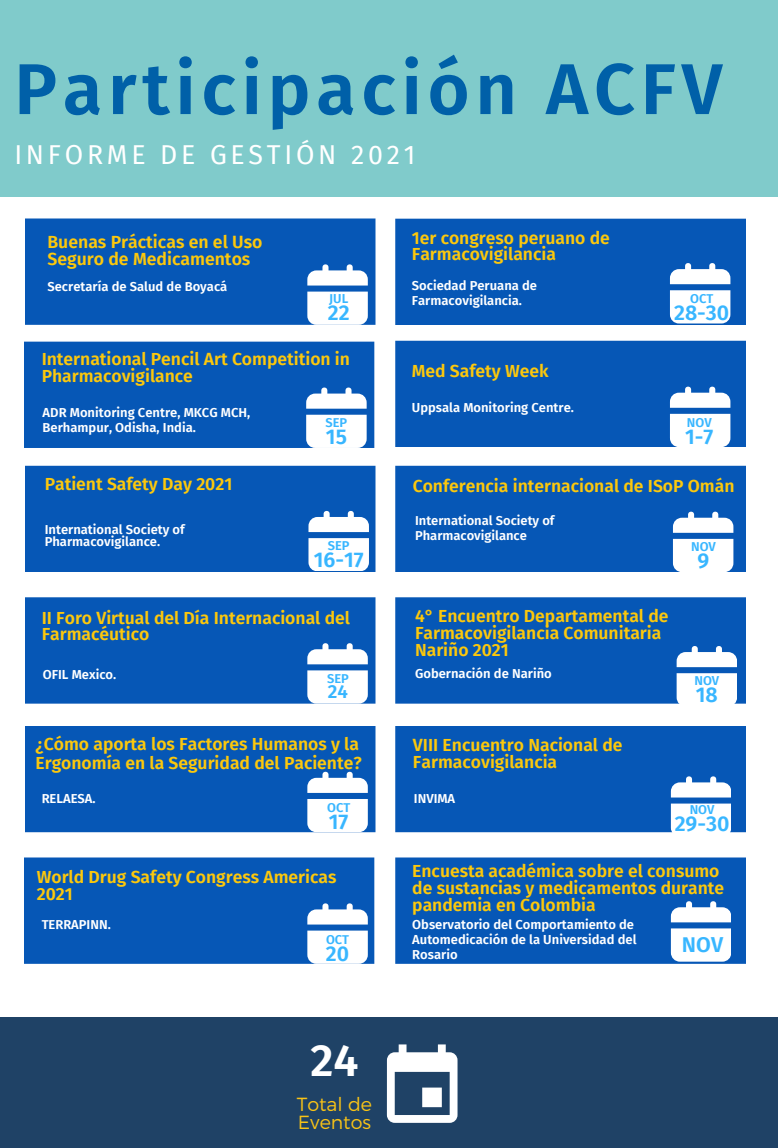
<style>
.page{position:relative;width:778px;height:1148px;background:#fff}
.page>*{position:absolute;margin:0;border:0;box-sizing:border-box;transform-origin:0 0}
.t1{font:600 71.88px "Fira Sans";letter-spacing:.08em;color:#0060a8}
.t2{font:600 45px "Fira Sans";color:#fff}
.t3{font:26.62px "Fira Sans";letter-spacing:.14em;color:#fff}
.t4{font:600 21.38px "Fira Sans";color:#38b6ff}
.t5{font:600 21.25px "Fira Sans";color:#38b6ff}
.t6{font:300 19px/17.8px "Montserrat";color:#f9c316}
.t7{font:600 18.75px "Fira Sans";color:#38b6ff}
.t8{font:600 17.62px/16.9px "Fira Sans";color:#fcc80c}
.t9{font:600 17.5px/16.9px "Fira Sans";color:#fcc80c}
.t10{font:600 13px/15px "Fira Sans";color:#fff}
.t11{font:600 12.88px "Fira Sans";color:#38b6ff}
</style>
<div class="page">
<div style="left:0;top:0;width:777px;height:196px;background:#80cbcb"></div>
<div style="left:0;top:1017px;width:777px;height:130px;background:#1f4266"></div>
<svg style="left:387px;top:1044px;width:70px;height:78px"></svg>
<div style="left:25px;top:218px;width:350px;height:107px;background:#0657b6"></div>
<div style="left:54px;top:248px;width:292px;height:48px;background:#0657b6"></div>
<div style="left:25px;top:597px;width:350px;height:106px;background:#0657b6"></div>
<div style="left:54px;top:626px;width:292px;height:48px;background:#0657b6"></div>
<div style="left:25px;top:726px;width:350px;height:106px;background:#0657b6"></div>
<div style="left:54px;top:755px;width:292px;height:48px;background:#0657b6"></div>
<div style="left:24px;top:857px;width:350px;height:106px;background:#0657b6"></div>
<div style="left:53px;top:887px;width:291px;height:47px;background:#0657b6"></div>
<svg style="left:307px;top:264px;width:60px;height:60px"></svg>
<div style="left:25px;top:466px;width:350px;height:106px;background:#0657b6"></div>
<div style="left:54px;top:495px;width:292px;height:48px;background:#0657b6"></div>
<svg style="left:308px;top:511px;width:60px;height:60px"></svg>
<div style="left:24px;top:341px;width:350px;height:107px;background:#0657b6"></div>
<div style="left:53px;top:371px;width:291px;height:48px;background:#0657b6"></div>
<svg style="left:306px;top:387px;width:60px;height:60px"></svg>
<svg style="left:307px;top:643px;width:60px;height:60px"></svg>
<svg style="left:307px;top:771px;width:60px;height:60px"></svg>
<svg style="left:307px;top:903px;width:60px;height:60px"></svg>
<div style="left:395px;top:341px;width:350px;height:106px;background:#0657b6"></div>
<div style="left:424px;top:370px;width:292px;height:48px;background:#0657b6"></div>
<svg style="left:669px;top:386px;width:60px;height:60px"></svg>
<div style="left:395px;top:219px;width:350px;height:106px;background:#0657b6"></div>
<div style="left:424px;top:248px;width:292px;height:48px;background:#0657b6"></div>
<svg style="left:669px;top:263px;width:60px;height:60px"></svg>
<div style="left:395px;top:857px;width:350px;height:106px;background:#0657b6"></div>
<div style="left:424px;top:887px;width:292px;height:47px;background:#0657b6"></div>
<svg style="left:670px;top:901px;width:60px;height:60px"></svg>
<div style="left:395px;top:466px;width:350px;height:106px;background:#0657b6"></div>
<div style="left:424px;top:495px;width:292px;height:48px;background:#0657b6"></div>
<svg style="left:672px;top:511px;width:60px;height:60px"></svg>
<div style="left:395px;top:726px;width:350px;height:106px;background:#0657b6"></div>
<div style="left:424px;top:755px;width:292px;height:48px;background:#0657b6"></div>
<svg style="left:670px;top:776px;width:60px;height:57px"></svg>
<div style="left:395px;top:597px;width:350px;height:106px;background:#0657b6"></div>
<div style="left:424px;top:626px;width:292px;height:48px;background:#0657b6"></div>
<svg style="left:676px;top:646px;width:60px;height:58px"></svg>
<p class="t1" style="left:14px;top:47px;width:709px">Participación ACFV</p>
<h4 class="t3" style="left:14px;top:139px;width:402px">INFORME DE GESTIÓN 2021</h4>
<p class="t8" style="left:47px;top:234px;width:216px">Buenas Prácticas en el Uso<br>Seguro de Medicamentos</p>
<h6 class="t10" style="left:47px;top:279px;width:181px">Secretaría de Salud de Boyacá</h6>
<h4 class="t11" style="left:329px;top:291px;width:21px">JUL</h4>
<h4 class="t5" style="left:327px;top:300px;width:23px">22</h4>
<h4 class="t9" style="left:42px;top:351px;width:310px">International Pencil Art Competition in<br>Pharmacovigilance</h4>
<p class="t10" style="left:43px;top:405px;width:209px">ADR Monitoring Centre, MKCG MCH,<br>Berhampur, Odisha, India.</p>
<p class="t11" style="left:325px;top:415px;width:23px">SEP</p>
<p class="t5" style="left:326px;top:424px;width:22px">15</p>
<h6 class="t9" style="left:411px;top:229px;width:199px">1er congreso peruano de<br>Farmacovigilancia</h6>
<p class="t10" style="left:411px;top:278px;width:127px">Sociedad Peruana de<br>Farmacovigilancia.</p>
<h4 class="t9" style="left:411px;top:362px;width:138px">Med Safety Week</h4>
<p class="t10" style="left:411px;top:400px;width:163px">Uppsala Monitoring Centre.</p>
<h4 class="t11" style="left:689px;top:291px;width:25px">OCT</h4>
<h4 class="t5" style="left:673px;top:300px;width:57px">28-30</h4>
<p class="t11" style="left:686px;top:415px;width:26px">NOV</p>
<p class="t5" style="left:684px;top:424px;width:30px">1-7</p>
<p class="t9" style="left:45px;top:475px;width:189px">Patient Safety Day 2021</p>
<p class="t10" style="left:45px;top:523px;width:141px;line-height:12.2px">International Society of<br>Pharmacovigilance.</p>
<h6 class="t11" style="left:328px;top:538px;width:23px">SEP</h6>
<h6 class="t5" style="left:314px;top:547px;width:51px">16-17</h6>
<h3 class="t9" style="left:42px;top:609px;width:310px">II Foro Virtual del Día Internacional del<br>Farmacéutico</h3>
<h4 class="t10" style="left:43px;top:667px;width:75px">OFIL Mexico.</h4>
<p class="t11" style="left:327px;top:671px;width:23px">SEP</p>
<p class="t7" style="left:328px;top:680px;width:22px">24</p>
<p class="t9" style="left:36px;top:734px;width:327px;line-height:18.8px">¿Cómo aporta los Factores Humanos y la<br>Ergonomía en la Seguridad del Paciente?</p>
<h3 class="t10" style="left:42px;top:791px;width:55px">RELAESA.</h3>
<h4 class="t11" style="left:327px;top:800px;width:25px">OCT</h4>
<h4 class="t5" style="left:329px;top:809px;width:21px">17</h4>
<p class="t9" style="left:37px;top:869px;width:301px">World Drug Safety Congress Americas<br>2021</p>
<p class="t10" style="left:42px;top:917px;width:71px">TERRAPINN.</p>
<h6 class="t11" style="left:326px;top:932px;width:25px">OCT</h6>
<h6 class="t5" style="left:326px;top:941px;width:25px">20</h6>
<h1 class="t2" style="left:310px;top:1033px;width:50px">24</h1>
<h2 class="t6" style="left:297px;top:1094px;width:77px">Total de<br>Eventos</h2>
<p class="t9" style="left:412px;top:478px;width:323px">Conferencia internacional de ISoP Omán</p>
<h6 class="t10" style="left:415px;top:513px;width:141px">International Society of<br>Pharmacovigilance</h6>
<h6 class="t11" style="left:690px;top:539px;width:26px">NOV</h6>
<h6 class="t4" style="left:697px;top:548px;width:13px">9</h6>
<h6 class="t9" style="left:415px;top:608px;width:255px">4° Encuentro Departamental de<br>Farmacovigilancia Comunitaria<br>Nariño 2021</h6>
<h4 class="t10" style="left:415px;top:666px;width:138px">Gobernación de Nariño</h4>
<h4 class="t9" style="left:413px;top:736px;width:211px">VIII Encuentro Nacional de<br>Farmacovigilancia</h4>
<p class="t10" style="left:413px;top:791px;width:43px">INVIMA</p>
<p class="t11" style="left:694px;top:672px;width:26px">NOV</p>
<p class="t4" style="left:695px;top:681px;width:24px">18</p>
<h6 class="t11" style="left:689px;top:802px;width:26px">NOV</h6>
<h6 class="t4" style="left:674px;top:811px;width:56px">29-30</h6>
<p class="t9" style="left:412px;top:862px;width:313px">Encuesta académica sobre el consumo de sustancias y medicamentos durante pandemia en Colombia</p>
<h6 class="t10" style="left:412px;top:917px;width:226px">Observatorio del Comportamiento de<br>Automedicación de la Universidad del<br>Rosario</h6>
<h4 class="t4" style="left:681px;top:932px;width:43px">NOV</h4>
</div>
